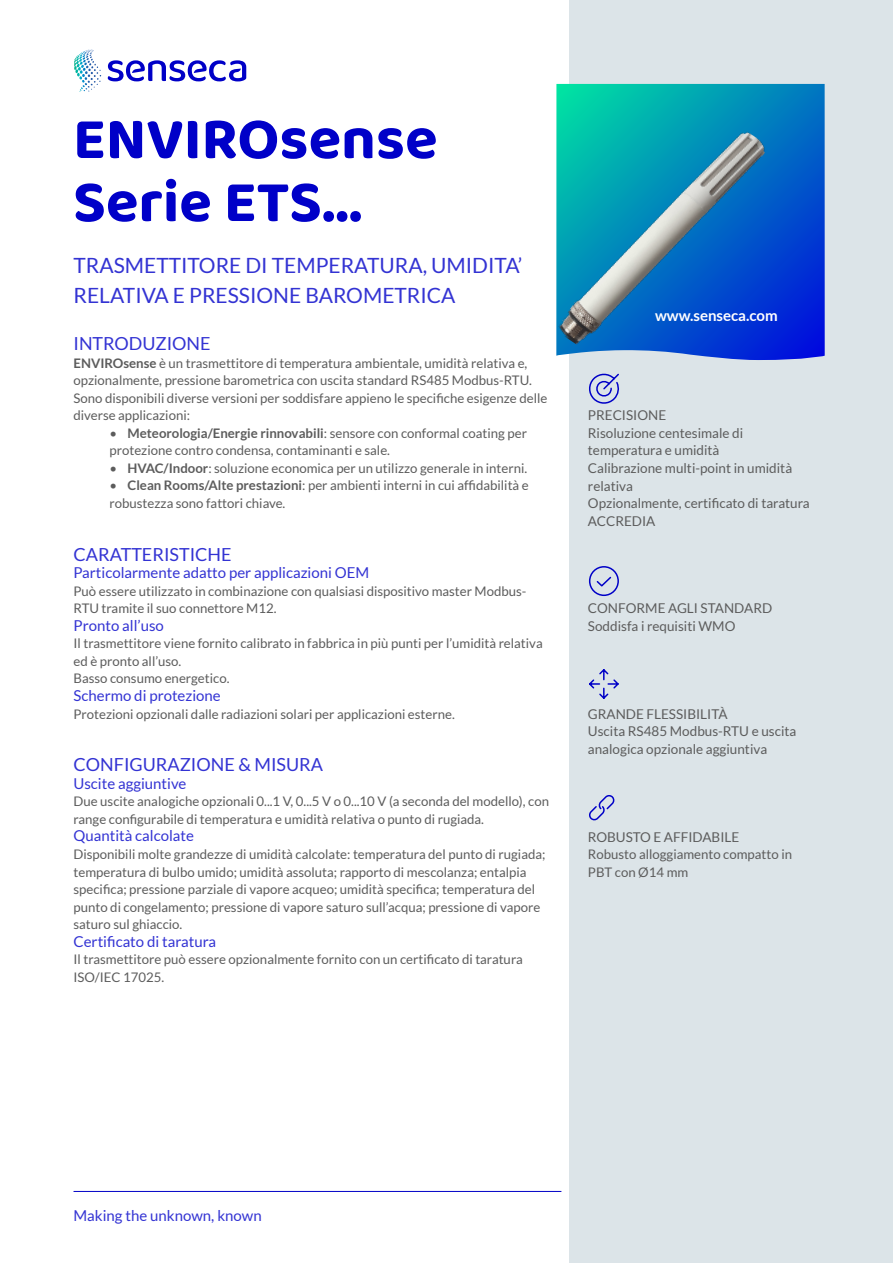
<style>
.page{position:relative;width:893px;height:1263px;background:#fff}
.page>*{position:absolute;margin:0;border:0;box-sizing:border-box;transform-origin:0 0}
.t1{font:700 60px "Baloo 2";color:#0000c8}
.t2{font:21px/30px "Lato";color:#3333d3}
.t3{font:18px "Lato";color:#3333d3}
.t4{font:15px "Lato";color:#3333d3}
.t5{font:700 15px "Lato";color:#fff}
.t6{font:13.5px/17.5px "Lato";color:#5c5c5c}
.t7{font:13.2px/17.5px "Lato";color:#5c5c5c}
.s1{font-weight:700}
</style>
<div class="page">
<div style="left:569px;top:0;width:324px;height:1263px;background:#dce4e8"></div>
<svg style="left:556px;top:84px;width:269px;height:276px;background:#0463c6"></svg>
<img style="left:556px;top:105px;width:213px;height:255px">
<svg style="left:108px;top:60px;width:138px;height:21px"></svg>
<svg style="left:80px;top:49px;width:14px;height:6px"></svg>
<hr style="left:74px;top:1191px;width:487px;height:1px;background:#0000c7">
<svg style="left:589px;top:373px;width:30px;height:31px"></svg>
<svg style="left:588px;top:566px;width:31px;height:30px"></svg>
<svg style="left:589px;top:669px;width:30px;height:30px"></svg>
<svg style="left:589px;top:795px;width:26px;height:26px"></svg>
<p class="t1" style="left:73px;top:102px;width:366px">ENVIROsense</p>
<p class="t1" style="left:73px;top:165px;width:291px">Serie ETS...</p>
<p class="t2" style="left:74px;top:250px;width:450px">TRASMETTITORE DI TEMPERATURA, UMIDITA’<br>RELATIVA E PRESSIONE BAROMETRICA</p>
<p class="t3" style="left:74px;top:333px;width:139px">INTRODUZIONE</p>
<p class="t7" style="left:74px;top:354px;width:460px"><span class="s1">ENVIROsense</span> è un trasmettitore di temperatura ambientale, umidità relativa e, opzionalmente, pressione barometrica con uscita standard RS485 Modbus-RTU.</p>
<p class="t7" style="left:74px;top:389px;width:475px">Sono disponibili diverse versioni per soddisfare appieno le specifiche esigenze delle diverse applicazioni:</p>
<p class="t7" style="left:110px;top:424px;width:419px">• <span class="s1">Meteorologia/Energie rinnovabili</span>: sensore con conformal coating per protezione contro condensa, contaminanti e sale.</p>
<p class="t7" style="left:110px;top:459px;width:419px">• <span class="s1">HVAC/Indoor</span>: soluzione economica per un utilizzo generale in interni.</p>
<p class="t7" style="left:110px;top:477px;width:421px">• <span class="s1">Clean Rooms/Alte prestazioni</span>: per ambienti interni in cui affidabilità e robustezza sono fattori chiave.</p>
<p class="t3" style="left:74px;top:544px;width:160px">CARATTERISTICHE</p>
<p class="t4" style="left:74px;top:564px;width:297px">Particolarmente adatto per applicazioni OEM</p>
<p class="t7" style="left:74px;top:582px;width:454px">Può essere utilizzato in combinazione con qualsiasi dispositivo master Modbus-<br>RTU tramite il suo connettore M12.</p>
<p class="t4" style="left:74px;top:617px;width:92px">Pronto all’uso</p>
<p class="t7" style="left:74px;top:635px;width:471px">Il trasmettitore viene fornito calibrato in fabbrica in più punti per l’umidità relativa ed è pronto all’uso.</p>
<p class="t7" style="left:74px;top:670px;width:157px">Basso consumo energetico.</p>
<p class="t4" style="left:74px;top:687px;width:149px">Schermo di protezione</p>
<p class="t7" style="left:74px;top:705px;width:383px">Protezioni opzionali dalle radiazioni solari per applicazioni esterne.</p>
<p class="t3" style="left:74px;top:755px;width:251px">CONFIGURAZIONE &amp; MISURA</p>
<p class="t4" style="left:74px;top:775px;width:114px">Uscite aggiuntive</p>
<p class="t7" style="left:74px;top:793px;width:477px">Due uscite analogiche opzionali 0...1 V, 0...5 V o 0...10 V (a seconda del modello), con range configurabile di temperatura e umidità relativa o punto di rugiada.</p>
<p class="t4" style="left:74px;top:828px;width:122px">Quantità calcolate</p>
<p class="t7" style="left:74px;top:845px;width:473px">Disponibili molte grandezze di umidità calcolate: temperatura del punto di rugiada; temperatura di bulbo umido; umidità assoluta; rapporto di mescolanza; entalpia specifica; pressione parziale di vapore acqueo; umidità specifica; temperatura del punto di congelamento; pressione di vapore saturo sull’acqua; pressione di vapore saturo sul ghiaccio.</p>
<p class="t4" style="left:74px;top:933px;width:144px">Certificato di taratura</p>
<p class="t7" style="left:74px;top:951px;width:451px">Il trasmettitore può essere opzionalmente fornito con un certificato di taratura<br>ISO/IEC 17025.</p>
<p class="t5" style="left:655px;top:307px;width:124px">www.senseca.com</p>
<p class="t6" style="left:588px;top:407px;width:80px">PRECISIONE</p>
<p class="t6" style="left:588px;top:424px;width:157px">Risoluzione centesimale di temperatura e umidità</p>
<p class="t6" style="left:588px;top:459px;width:206px">Calibrazione multi-point in umidità relativa</p>
<p class="t6" style="left:588px;top:494px;width:223px">Opzionalmente, certificato di taratura<br>ACCREDIA</p>
<p class="t6" style="left:588px;top:600px;width:186px">CONFORME AGLI STANDARD</p>
<p class="t6" style="left:588px;top:617px;width:149px">Soddisfa i requisiti WMO</p>
<p class="t6" style="left:588px;top:705px;width:141px">GRANDE FLESSIBILITÀ</p>
<p class="t6" style="left:588px;top:722px;width:210px">Uscita RS485 Modbus-RTU e uscita analogica opzionale aggiuntiva</p>
<p class="t6" style="left:588px;top:828px;width:153px">ROBUSTO E AFFIDABILE</p>
<p class="t7" style="left:588px;top:845px;width:206px">Robusto alloggiamento compatto in<br>PBT con Ø14 mm</p>
<p class="t4" style="left:74px;top:1207px;width:190px">Making the unknown, known</p>
</div>
